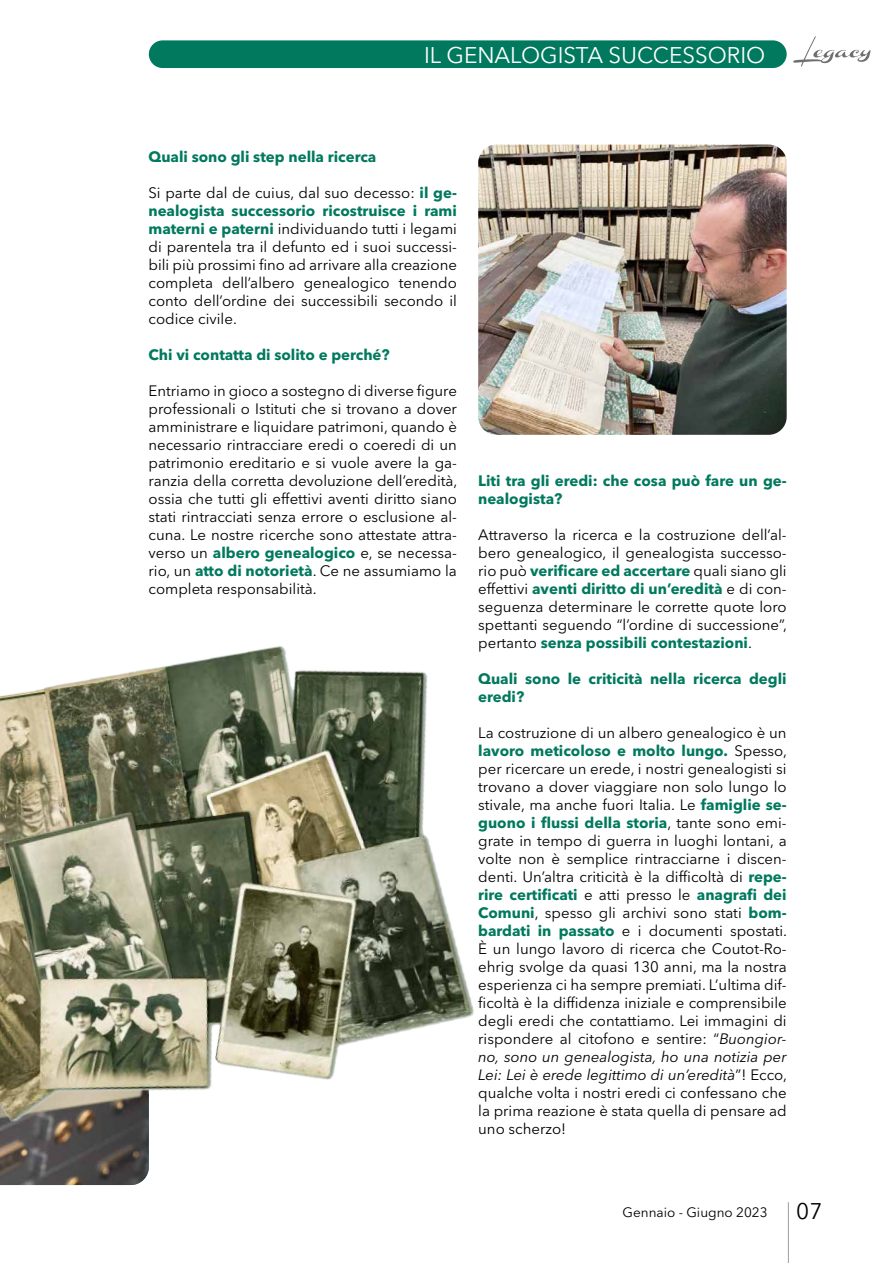
<style>
.page{position:relative;width:893px;height:1263px;background:#fff}
.page>*{position:absolute;margin:0;border:0;box-sizing:border-box;transform-origin:0 0}
.t1{font:22.5px "Avenir Next LT Pro";color:#fff}
.t2{font:22.5px "Avenir Next LT Pro";color:#000}
.t3{font:15px/18px "Avenir Next LT Pro";color:#000;text-align:justify}
.t4{font:700 15px/18px "Avenir Next LT Pro";color:#00795e}
.t5{font:13.5px "Avenir Next LT Pro";color:#000}
.s1{font-weight:700;color:#00795e}
.s2{font-style:italic}
</style>
<div class="page">
<img style="left:0;top:1165px;width:149px;height:20px">
<img style="left:0;top:646px;width:474px;height:519px">
<div style="left:149px;top:40px;width:638px;height:28px;background:#00795e;border-radius:14px"></div>
<img style="left:478px;top:145px;width:309px;height:290px">
<hr style="left:788px;top:1202px;width:1px;height:61px;background:#9d9d9c">
<svg style="left:793px;top:36px;width:77px;height:31px"></svg>
<h1 class="t1" style="left:424px;top:41px;width:343px">IL GENALOGISTA SUCCESSORIO</h1>
<p class="t4" style="left:149px;top:148px;width:229px">Quali sono gli step nella ricerca</p>
<p class="t3" style="left:149px;top:184px;width:310px">Si parte dal de cuius, dal suo decesso: <span class="s1">il ge&shy;nealogista successorio ricostruisce i rami materni e paterni</span> individuando tutti i legami di parentela tra il defunto ed i suoi successi&shy;bili più prossimi fino ad arrivare alla creazione completa dell’albero genealogico tenendo conto dell’ordine dei successibili secondo il codice civile.</p>
<p class="t4" style="left:149px;top:346px;width:243px">Chi vi contatta di solito e perché?</p>
<p class="t3" style="left:149px;top:382px;width:310px">Entriamo in gioco a sostegno di diverse figure professionali o Istituti che si trovano a dover amministrare e liquidare patrimoni, quando è necessario rintracciare eredi o coeredi di un patrimonio ereditario e si vuole avere la ga&shy;ranzia della corretta devoluzione dell’eredità, ossia che tutti gli effettivi aventi diritto siano stati rintracciati senza errore o esclusione al&shy;cuna. Le nostre ricerche sono attestate attra&shy;verso un <span class="s1">albero genealogico</span> e, se necessa&shy;rio, un <span class="s1">atto di notorietà</span>. Ce ne assumiamo la completa responsabilità.</p>
<p class="t4" style="left:478px;top:472px;width:310px">Liti tra gli eredi: che cosa può fare un ge&shy;nealogista?</p>
<p class="t3" style="left:478px;top:526px;width:310px">Attraverso la ricerca e la costruzione dell’al&shy;bero genealogico, il genealogista successo&shy;rio può <span class="s1">verificare ed accertare</span> quali siano gli effettivi <span class="s1">aventi diritto di un’eredità</span> e di con&shy;seguenza determinare le corrette quote loro spettanti seguendo “l’ordine di successione”, pertanto <span class="s1">senza possibili contestazioni</span>.</p>
<p class="t4" style="left:478px;top:670px;width:310px">Quali sono le criticità nella ricerca degli eredi?</p>
<p class="t3" style="left:478px;top:724px;width:310px">La costruzione di un albero genealogico è un <span class="s1">lavoro meticoloso e molto lungo.</span> Spesso, per ricercare un erede, i nostri genealogisti si trovano a dover viaggiare non solo lungo lo stivale, ma anche fuori Italia. Le <span class="s1">famiglie se&shy;guono i flussi della storia</span>, tante sono emi&shy;grate in tempo di guerra in luoghi lontani, a volte non è semplice rintracciarne i discen&shy;denti. Un’altra criticità è la difficoltà di <span class="s1">repe&shy;rire certificati</span> e atti presso le <span class="s1">anagrafi dei Comuni</span>, spesso gli archivi sono stati <span class="s1">bom&shy;bardati in passato</span> e i documenti spostati.<br>È un lungo lavoro di ricerca che Coutot-Ro&shy;ehrig svolge da quasi 130 anni, ma la nostra esperienza ci ha sempre premiati. L’ultima dif&shy;ficoltà è la diffidenza iniziale e comprensibile degli eredi che contattiamo. Lei immagini di rispondere al citofono e sentire: “<span class="s2">Buongior&shy;no, sono un genealogista, ho una notizia per Lei: Lei è erede legittimo di un’eredità</span>”! Ecco, qualche volta i nostri eredi ci confessano che la prima reazione è stata quella di pensare ad uno scherzo!</p>
<p class="t5" style="left:623px;top:1204px;width:146px">Gennaio - Giugno 2023</p>
<h1 class="t2" style="left:796px;top:1198px;width:28px">07</h1>
</div>
